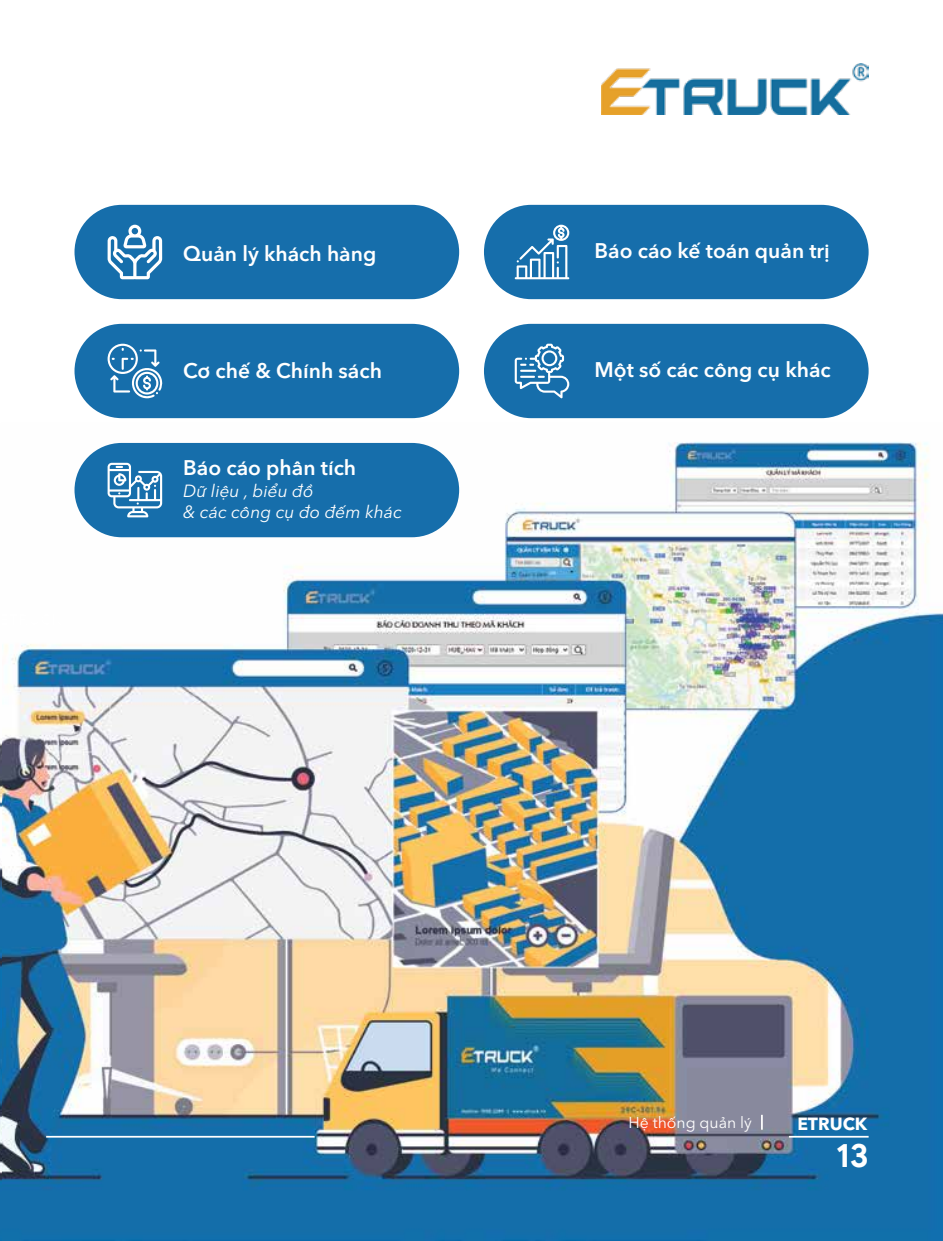
<style>
.page{position:relative;width:943px;height:1241px;background:#fff}
.page>*{position:absolute;margin:0;border:0;box-sizing:border-box;transform-origin:0 0}
.t1{font:900 31.5px "Google Sans";color:#fff}
.t2{font:600 21px "SVN Avenir Next";color:#fff}
.t3{font:italic 17.5px/21.5px "SVN Avenir Next";color:#fff}
.t4{font:700 17.5px "SVN Avenir Next";color:#fff}
.t5{font:15.75px "SVN Avenir Next";color:#fff}
</style>
<div class="page">
<img style="left:0;top:441px;width:943px;height:799px">
<div style="left:74px;top:205px;width:385px;height:94px;background:#166eab;border-radius:47px"></div>
<div style="left:484px;top:205px;width:384px;height:94px;background:#166eab;border-radius:47px"></div>
<div style="left:74px;top:324px;width:385px;height:94px;background:#166eab;border-radius:47px"></div>
<div style="left:484px;top:324px;width:384px;height:94px;background:#166eab;border-radius:47px"></div>
<div style="left:74px;top:443px;width:385px;height:94px;background:#166eab;border-radius:47px"></div>
<svg style="left:108px;top:225px;width:54px;height:54px"></svg>
<svg style="left:514px;top:225px;width:55px;height:54px"></svg>
<svg style="left:108px;top:343px;width:54px;height:55px"></svg>
<svg style="left:108px;top:462px;width:54px;height:55px"></svg>
<svg style="left:514px;top:343px;width:55px;height:55px"></svg>
<hr style="left:46px;top:1135px;width:268px;height:2px;background:#fff">
<hr style="left:789px;top:1135px;width:79px;height:2px;background:#fff">
<svg style="left:761px;top:1114px;width:1px;height:15px"></svg>
<img style="left:602px;top:64px;width:266px;height:50px">
<p class="t2" style="left:183px;top:239px;width:195px">Quản lý khách hàng</p>
<p class="t2" style="left:183px;top:356px;width:200px">Cơ chế &amp; Chính sách</p>
<p class="t2" style="left:183px;top:453px;width:174px">Báo cáo phân tích</p>
<p class="t3" style="left:183px;top:479px;width:220px">Dữ liệu , biểu đồ<br>&amp; các công cụ đo đếm khác</p>
<p class="t2" style="left:594px;top:236px;width:237px">Báo cáo kế toán quản trị</p>
<p class="t2" style="left:594px;top:355px;width:238px">Một số các công cụ khác</p>
<p class="t5" style="left:628px;top:1111px;width:125px">Hệ thống quản lý</p>
<p class="t4" style="left:797px;top:1110px;width:71px">ETRUCK</p>
<h1 class="t1" style="left:835px;top:1132px;width:34px">13</h1>
</div>
